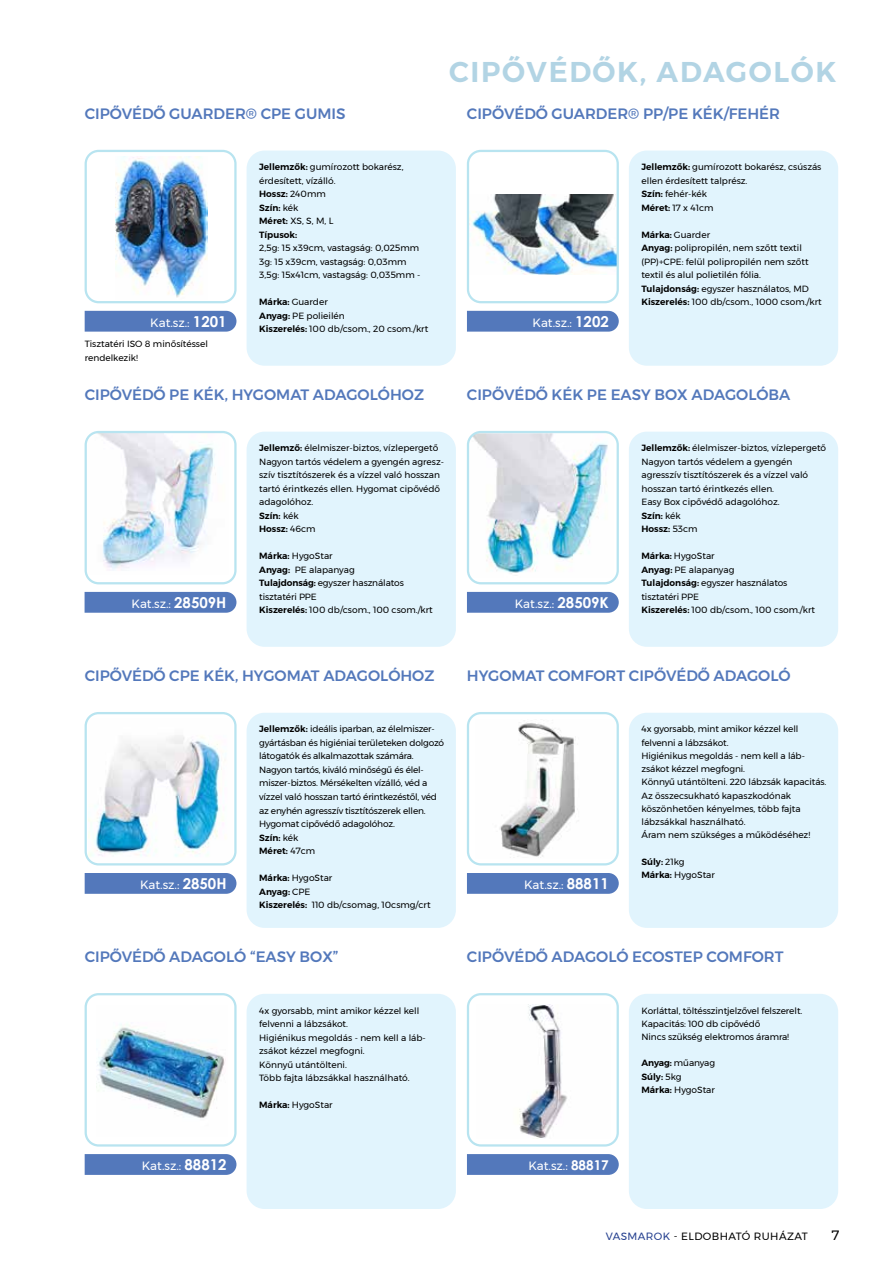
<style>
.page{position:relative;width:893px;height:1263px;background:#fff}
.page>*{position:absolute;margin:0;border:0;box-sizing:border-box;transform-origin:0 0}
.t1{font:600 28.5px "Montserrat";letter-spacing:.06em;color:#b2d4e4}
.t2{font:500 15px "Montserrat";color:#5378bb}
.t3{font:13.5px "Montserrat";color:#000}
.t4{font:12px "Montserrat";color:#fff}
.t5{font:10.5px "Montserrat";letter-spacing:.04em;color:#000}
.t6{font:9px/13.5px "Montserrat";color:#000}
.t7{font:9px/13.5px "Montserrat";letter-spacing:-.02em;color:#000}
.s1{font-family:"Century Gothic";font-weight:700;font-size:15px}
.s2{font-weight:600}
.s3{font-family:"Century Gothic";font-weight:700;font-size:13.5px}
.s4{color:#25408f}
</style>
<div class="page">
<div style="left:247px;top:151px;width:209px;height:215px;background:#e1f4fd;border-radius:18px"></div>
<img style="left:116px;top:156px;width:91px;height:141px">
<div style="left:85px;top:150px;width:152px;height:153px;border:2px solid #b8e4f0;border-radius:13px"></div>
<div style="left:85px;top:311px;width:151px;height:21px;background:#5378bb"></div>
<div style="left:247px;top:432px;width:209px;height:215px;background:#e1f4fd;border-radius:18px"></div>
<img style="left:88px;top:434px;width:140px;height:136px">
<div style="left:85px;top:431px;width:152px;height:153px;border:2px solid #b8e4f0;border-radius:13px"></div>
<div style="left:85px;top:592px;width:151px;height:21px;background:#5378bb"></div>
<div style="left:247px;top:713px;width:209px;height:215px;background:#e1f4fd;border-radius:18px"></div>
<img style="left:88px;top:719px;width:144px;height:144px">
<div style="left:85px;top:712px;width:152px;height:153px;border:2px solid #b8e4f0;border-radius:13px"></div>
<div style="left:85px;top:873px;width:151px;height:21px;background:#5378bb"></div>
<div style="left:247px;top:994px;width:209px;height:215px;background:#e1f4fd;border-radius:18px"></div>
<img style="left:97px;top:1024px;width:129px;height:94px">
<div style="left:85px;top:993px;width:152px;height:153px;border:2px solid #b8e4f0;border-radius:13px"></div>
<svg style="left:85px;top:1154px;width:151px;height:21px;background:#567abc"></svg>
<div style="left:629px;top:151px;width:209px;height:215px;background:#e1f4fd;border-radius:18px"></div>
<img style="left:470px;top:195px;width:146px;height:80px">
<div style="left:467px;top:150px;width:152px;height:153px;border:2px solid #b8e4f0;border-radius:13px"></div>
<div style="left:467px;top:311px;width:152px;height:21px;background:#5378bb"></div>
<div style="left:629px;top:432px;width:209px;height:215px;background:#e1f4fd;border-radius:18px"></div>
<img style="left:470px;top:434px;width:143px;height:143px">
<div style="left:467px;top:431px;width:152px;height:153px;border:2px solid #b8e4f0;border-radius:13px"></div>
<div style="left:467px;top:592px;width:152px;height:21px;background:#5378bb"></div>
<div style="left:629px;top:713px;width:209px;height:215px;background:#e1f4fd;border-radius:18px"></div>
<img style="left:499px;top:722px;width:80px;height:136px">
<div style="left:467px;top:712px;width:152px;height:153px;border:2px solid #b8e4f0;border-radius:13px"></div>
<div style="left:467px;top:873px;width:152px;height:21px;background:#5378bb"></div>
<div style="left:629px;top:994px;width:209px;height:215px;background:#e1f4fd;border-radius:18px"></div>
<img style="left:519px;top:1005px;width:48px;height:133px">
<div style="left:467px;top:993px;width:152px;height:153px;border:2px solid #b8e4f0;border-radius:13px"></div>
<svg style="left:467px;top:1154px;width:152px;height:21px;background:#577bbc"></svg>
<h1 class="t1" style="left:449px;top:49px;width:389px">CIPŐVÉDŐK, ADAGOLÓK</h1>
<h2 class="t2" style="left:85px;top:102px;width:262px">CIPŐVÉDŐ GUARDER® CPE GUMIS</h2>
<h2 class="t2" style="left:467px;top:102px;width:315px">CIPŐVÉDŐ GUARDER® PP/PE KÉK/FEHÉR</h2>
<h3 class="t4" style="left:150px;top:314px;width:78px">Kat.sz.: <span class="s1">1201</span></h3>
<p class="t6" style="left:85px;top:337px;width:125px">Tisztatéri ISO 8 minősítéssel rendelkezik!</p>
<p class="t6" style="left:259px;top:160px;width:146px"><span class="s2">Jellemzők:</span> gumírozott bokarész, érdesített, vízálló.<br><span class="s2">Hossz:</span> 240mm<br><span class="s2">Szín:</span> kék<br><span class="s2">Méret:</span> XS, S, M, L<br><span class="s2">Típusok:</span></p>
<p class="t6" style="left:259px;top:241px;width:163px">2,5g: 15 x39cm, vastagság: 0,025mm<br>3g: 15 x39cm, vastagság: 0,03mm<br>3,5g: 15x41cm, vastagság: 0,035mm -</p>
<p class="t6" style="left:259px;top:295px;width:171px"><span class="s2">Márka:</span> Guarder<br><span class="s2">Anyag:</span> PE polieilén<br><span class="s2">Kiszerelés:</span> 100 db/csom., 20 csom./krt</p>
<h3 class="t4" style="left:532px;top:314px;width:78px">Kat.sz.: <span class="s1">1202</span></h3>
<p class="t6" style="left:641px;top:160px;width:181px"><span class="s2">Jellemzők:</span> gumírozott bokarész, csúszás ellen érdesített talprész.<br><span class="s2">Szín:</span> fehér-kék<br><span class="s2">Méret:</span> 17 x 41cm</p>
<p class="t6" style="left:641px;top:228px;width:182px"><span class="s2">Márka:</span> Guarder<br><span class="s2">Anyag:</span> polipropilén, nem szőtt textil (PP)+CPE: felül polipropilén nem szőtt textil és alul polietilén fólia.<br><span class="s2">Tulajdonság:</span> egyszer használatos, MD <span class="s2">Kiszerelés:</span> 100 db/csom., 1000 csom./krt</p>
<h2 class="t2" style="left:85px;top:383px;width:341px">CIPŐVÉDŐ PE KÉK, HYGOMAT ADAGOLÓHOZ</h2>
<h2 class="t2" style="left:467px;top:383px;width:325px">CIPŐVÉDŐ KÉK PE EASY BOX ADAGOLÓBA</h2>
<h3 class="t4" style="left:132px;top:595px;width:96px">Kat.sz.: <span class="s1">28509H</span></h3>
<p class="t6" style="left:259px;top:441px;width:186px"><span class="s2">Jellemző:</span> élelmiszer-biztos, vízlepergető<br>Nagyon tartós védelem a gyengén agres - szív tisztítószerek és a vízzel való hosszan tartó érintkezés ellen. Hygomat cipővédő adagolóhoz.<br><span class="s2">Szín:</span> kék<br><span class="s2">Hossz:</span> 46cm</p>
<p class="t6" style="left:259px;top:549px;width:175px"><span class="s2">Márka:</span> HygoStar<br><span class="s2">Anyag:</span> PE alapanyag<br><span class="s2">Tulajdonság:</span> egyszer használatos tisztatéri PPE<br><span class="s2">Kiszerelés:</span> 100 db/csom., 100 csom./krt</p>
<h3 class="t4" style="left:515px;top:595px;width:96px">Kat.sz.: <span class="s1">28509K</span></h3>
<p class="t6" style="left:641px;top:441px;width:186px"><span class="s2">Jellemzők:</span> élelmiszer-biztos, vízlepergető<br>Nagyon tartós védelem a gyengén agresszív tisztítószerek és a vízzel való hosszan tartó érintkezés ellen.<br>Easy Box cipővédő adagolóhoz.<br><span class="s2">Szín:</span> kék<br><span class="s2">Hossz:</span> 53cm</p>
<p class="t6" style="left:641px;top:549px;width:175px"><span class="s2">Márka:</span> HygoStar<br><span class="s2">Anyag:</span> PE alapanyag<br><span class="s2">Tulajdonság:</span> egyszer használatos tisztatéri PPE<br><span class="s2">Kiszerelés:</span> 100 db/csom., 100 csom./krt</p>
<h2 class="t2" style="left:85px;top:664px;width:351px">CIPŐVÉDŐ CPE KÉK, HYGOMAT ADAGOLÓHOZ</h2>
<h2 class="t2" style="left:467px;top:664px;width:325px">HYGOMAT COMFORT CIPŐVÉDŐ ADAGOLÓ</h2>
<h3 class="t4" style="left:140px;top:876px;width:88px">Kat.sz.: <span class="s1">2850H</span></h3>
<p class="t7" style="left:259px;top:722px;width:186px"><span class="s2">Jellemzők:</span> ideális iparban, az élelmiszer&shy;gyártásban és higiéniai területeken dolgozó látogatók és alkalmazottak számára.<br>Nagyon tartós, kiváló minőségű és élel&shy;miszer-biztos. Mérsékelten vízálló, véd a vízzel való hosszan tartó érintkezéstől, véd az enyhén agresszív tisztítószerek ellen.<br>Hygomat cipővédő adagolóhoz.<br><span class="s2">Szín:</span> kék<br><span class="s2">Méret:</span> 47cm</p>
<p class="t6" style="left:259px;top:871px;width:173px"><span class="s2">Márka:</span> HygoStar<br><span class="s2">Anyag:</span> CPE<br><span class="s2">Kiszerelés:</span> 110 db/csomag, 10csmg/crt</p>
<h3 class="t4" style="left:524px;top:876px;width:86px">Kat.sz.: <span class="s1">88811</span></h3>
<p class="t6" style="left:641px;top:723px;width:186px">4x gyorsabb, mint amikor kézzel kell felvenni a lábzsákot.<br>Higiénikus megoldás - nem kell a láb&shy;zsákot kézzel megfogni.<br>Könnyű utántölteni. 220 lábzsák kapacitás.<br>Az összecsukható kapaszkodónak köszönhetően kényelmes, több fajta lábzsákkal használható.<br>Áram nem szükséges a működéséhez!</p>
<p class="t6" style="left:641px;top:854px;width:75px"><span class="s2">Súly:</span> 21kg<br><span class="s2">Márka:</span> HygoStar</p>
<h2 class="t2" style="left:85px;top:945px;width:255px">CIPŐVÉDŐ ADAGOLÓ “EASY BOX”</h2>
<h2 class="t2" style="left:467px;top:945px;width:318px">CIPŐVÉDŐ ADAGOLÓ ECOSTEP COMFORT</h2>
<p class="t6" style="left:259px;top:1003px;width:168px">4x gyorsabb, mint amikor kézzel kell felvenni a lábzsákot.<br>Higiénikus megoldás - nem kell a láb&shy;zsákot kézzel megfogni.<br>Könnyű utántölteni.<br>Több fajta lábzsákkal használható.</p>
<p class="t6" style="left:259px;top:1098px;width:75px"><span class="s2">Márka:</span> HygoStar</p>
<p class="t6" style="left:641px;top:1004px;width:162px">Korláttal, töltésszintjelzővel felszerelt.<br>Kapacitás: 100 db cipővédő<br>Nincs szükség elektromos áramra!</p>
<p class="t6" style="left:641px;top:1056px;width:75px"><span class="s2">Anyag:</span> műanyag<br><span class="s2">Súly:</span> 5kg<br><span class="s2">Márka:</span> HygoStar</p>
<h3 class="t4" style="left:142px;top:1157px;width:86px">Kat.sz.: <span class="s1">88812</span></h3>
<h3 class="t4" style="left:528px;top:1157px;width:82px">Kat.sz.: <span class="s3">88817</span></h3>
<p class="t5" style="left:606px;top:1228px;width:204px"><span class="s4">VASMAROK</span> - ELDOBHATÓ RUHÁZAT</p>
<h3 class="t3" style="left:832px;top:1224px;width:9px">7</h3>
</div>
